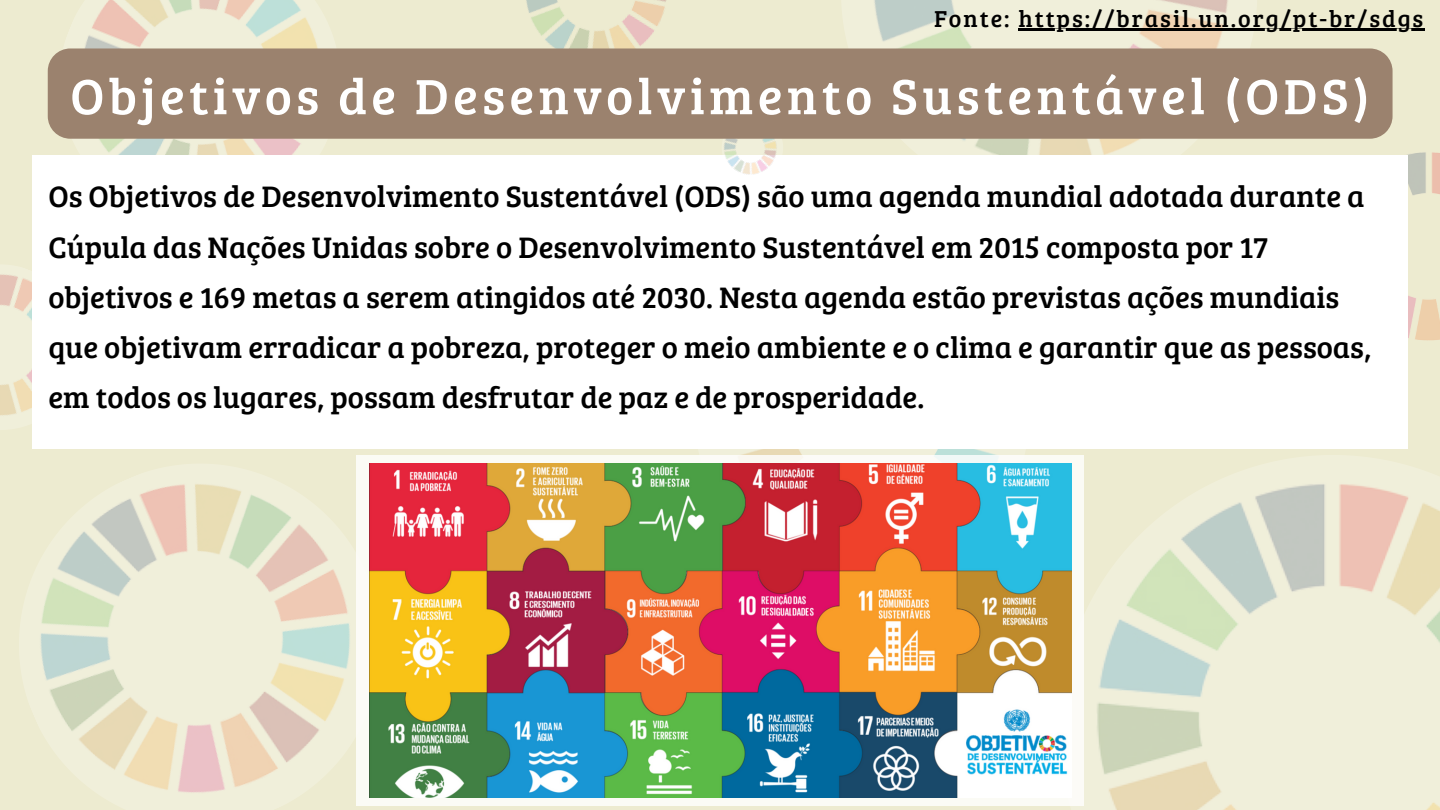
<style>
.page{position:relative;width:1440px;height:810px;background:#edebd0}
.page>*{position:absolute;margin:0;border:0;box-sizing:border-box;transform-origin:0 0}
.t1{font:51.2px "Bree Serif";letter-spacing:.085em;color:#fff}
.t2{font:30.6px/50.2px "Bree Serif";color:#000}
.t3{font:23.8px "Bree Serif";letter-spacing:.085em;color:#000}
</style>
<div class="page">
<img style="left:41px;top:448px;width:370px;height:345px">
<img style="left:47px;top:0;width:270px;height:155px">
<img style="left:1097px;top:484px;width:343px;height:326px">
<img style="left:709px;top:448px;width:306px;height:7px">
<img style="left:1407px;top:152px;width:33px;height:189px">
<img style="left:874px;top:0;width:423px;height:155px">
<svg style="left:32px;top:239px;width:76px;height:216px"></svg>
<img style="left:0;top:246px;width:33px;height:202px">
<img style="left:526px;top:0;width:140px;height:48px">
<div style="left:33px;top:155px;width:1375px;height:293px;background:#fff"></div>
<img style="left:724px;top:139px;width:52px;height:36px">
<div style="left:48px;top:48px;width:1345px;height:91px;background:#9b826e"></div>
<hr style="left:1018px;top:29px;width:407px;height:2px;background:#000">
<svg style="left:356px;top:455px;width:728px;height:351px;background:#f2f2ed"></svg>
<img style="left:369px;top:464px;width:703px;height:333px">
<p class="t3" style="left:934px;top:2px;width:491px">Fonte: https://brasil.un.org/pt-br/sdgs</p>
<h1 class="t1" style="left:70px;top:59px;width:1301px">Objetivos de Desenvolvimento Sustentável (ODS)</h1>
<p class="t2" style="left:48px;top:170px;width:1325px">Os Objetivos de Desenvolvimento Sustentável (ODS) são uma agenda mundial adotada durante a Cúpula das Nações Unidas sobre o Desenvolvimento Sustentável em 2015 composta por 17 objetivos e 169 metas a serem atingidos até 2030. Nesta agenda estão previstas ações mundiais que objetivam erradicar a pobreza, proteger o meio ambiente e o clima e garantir que as pessoas, em todos os lugares, possam desfrutar de paz e de prosperidade.</p>
</div>
